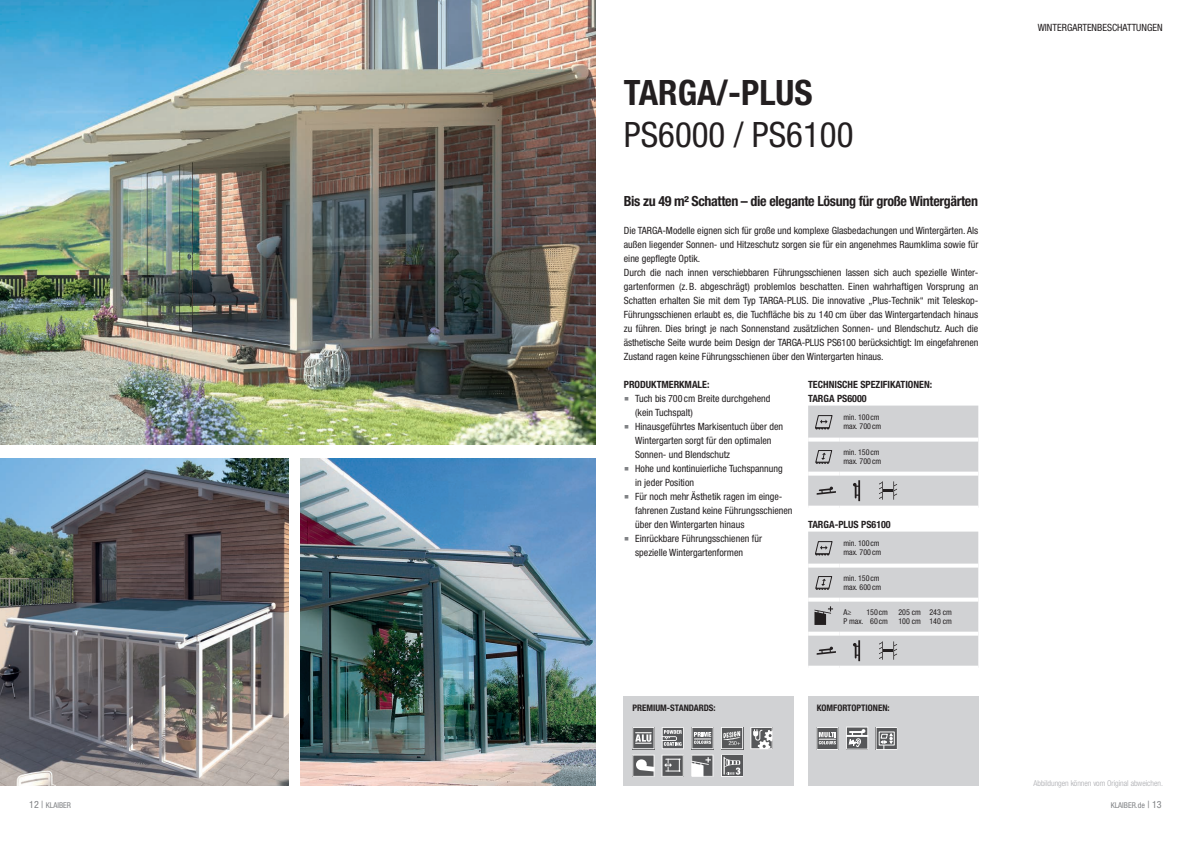
<style>
.page{position:relative;width:1191px;height:842px;background:#fff}
.page>*{position:absolute;margin:0;border:0;box-sizing:border-box;transform-origin:0 0}
.t1{font:condensed 35px "Helvetica Neue LT Std";color:#231f20}
.t2{font:700 condensed 35px "Helvetica Neue LT Std";color:#231f20}
.t3{font:700 condensed 14px "Helvetica Neue LT Std";letter-spacing:-.025em;color:#231f20}
.t4{font:condensed 10px/14px "Helvetica Neue LT Std";color:#231f20}
.t5{font:700 condensed 10px/14px "Helvetica Neue LT Std";color:#231f20}
.t6{font:700 condensed 9px "Helvetica Neue LT Std";color:#231f20}
.t7{font:condensed 8px/9px "Helvetica Neue LT Std";color:#231f20}
.t8{font:300 condensed 8px "Helvetica Neue LT Std";color:#a8a9ad}
.t9{font:condensed 8px "Helvetica Neue LT Std";color:#808285}
.s1{font-family:"Verdana";font-stretch:normal;font-size:16px;color:#808285}
.s2{font-size:10px}
</style>
<div class="page">
<img style="left:0;top:0;width:595px;height:444px">
<img style="left:0;top:458px;width:288px;height:327px">
<img style="left:300px;top:458px;width:295px;height:327px">
<div style="left:624px;top:696px;width:170px;height:89px;background:#d1d2d4"></div>
<div style="left:808px;top:696px;width:170px;height:89px;background:#d1d2d4"></div>
<svg style="left:750px;top:727px;width:22px;height:22px"></svg>
<svg style="left:632px;top:727px;width:22px;height:22px"></svg>
<svg style="left:662px;top:727px;width:22px;height:22px"></svg>
<svg style="left:721px;top:727px;width:22px;height:22px"></svg>
<svg style="left:691px;top:727px;width:22px;height:22px"></svg>
<svg style="left:816px;top:727px;width:22px;height:23px"></svg>
<svg style="left:875px;top:727px;width:22px;height:23px"></svg>
<svg style="left:721px;top:755px;width:22px;height:22px"></svg>
<svg style="left:661px;top:755px;width:22px;height:22px"></svg>
<svg style="left:691px;top:755px;width:22px;height:22px"></svg>
<svg style="left:632px;top:755px;width:22px;height:22px"></svg>
<svg style="left:846px;top:727px;width:22px;height:23px"></svg>
<svg style="left:808px;top:406px;width:170px;height:101px;background:#d1d2d4"></svg>
<svg style="left:808px;top:532px;width:170px;height:135px;background:#d1d2d4"></svg>
<h1 class="t2" style="left:624px;top:71px;width:190px">TARGA/-PLUS</h1>
<h1 class="t1" style="left:624px;top:114px;width:231px">PS6000 / PS6100</h1>
<h2 class="t3" style="left:624px;top:193px;width:356px">Bis zu 49 m² Schatten – die elegante Lösung für große Wintergärten</h2>
<p class="t4" style="left:624px;top:223px;width:356px">Die TARGA-Modelle eignen sich für große und komplexe Glasbedachungen und Wintergärten. Als außen liegender Sonnen- und Hitzeschutz sorgen sie für ein angenehmes Raumklima sowie für eine gepflegte Optik.<br>Durch die nach innen verschiebbaren Führungsschienen lassen sich auch spezielle Winter&shy;gartenformen (z.B. abgeschrägt) problemlos beschatten. Einen wahrhaftigen Vorsprung an Schatten erhalten Sie mit dem Typ TARGA-PLUS. Die innovative „Plus-Technik“ mit Teleskop-Führungsschienen erlaubt es, die Tuchfläche bis zu 140 cm über das Wintergartendach hinaus zu führen. Dies bringt je nach Sonnenstand zusätzlichen Sonnen- und Blendschutz. Auch die ästhetische Seite wurde beim Design der TARGA-PLUS PS6100 berücksichtigt: Im eingefahrenen Zustand ragen keine Führungsschienen über den Wintergarten hinaus.</p>
<p class="t5" style="left:624px;top:377px;width:87px">PRODUKTMERKMALE:</p>
<p class="t4" style="left:635px;top:391px;width:137px;text-indent:-11px"><span class="s1">▪</span> Tuch bis 700 cm Breite durchgehend (kein Tuchspalt)</p>
<p class="t4" style="left:635px;top:419px;width:149px;text-indent:-11px"><span class="s1">▪</span> Hinausgeführtes Markisentuch über den<br>Wintergarten sorgt für den optimalen<br>Sonnen- und Blendschutz</p>
<p class="t4" style="left:635px;top:461px;width:149px;text-indent:-11px"><span class="s1">▪</span> Hohe und kontinuierliche Tuchspannung in jeder Position</p>
<p class="t4" style="left:635px;top:489px;width:159px;text-indent:-11px"><span class="s1">▪</span> Für noch mehr Ästhetik ragen im einge&shy;fahrenen Zustand keine Führungsschienen über den Wintergarten hinaus</p>
<p class="t4" style="left:635px;top:531px;width:128px;text-indent:-11px"><span class="s1">▪</span> Einrückbare Führungsschienen für spezielle Wintergartenformen</p>
<p class="t5" style="left:808px;top:377px;width:125px">TECHNISCHE SPEZIFIKATIONEN:<br>TARGA PS6000</p>
<p class="t7" style="left:843px;top:413px;width:39px">min. 100 cm max. 700 cm</p>
<p class="t7" style="left:843px;top:448px;width:39px">min. 150 cm max. 700 cm</p>
<p class="t5" style="left:808px;top:517px;width:84px">TARGA-PLUS PS6100</p>
<p class="t7" style="left:843px;top:539px;width:39px">min. 100 cm max. 700 cm</p>
<p class="t7" style="left:843px;top:574px;width:39px">min. 150 cm max. 600 cm</p>
<p class="t7" style="left:843px;top:608px;width:9px">A≥</p>
<p class="t7" style="left:866px;top:608px;width:23px">150 cm</p>
<p class="t7" style="left:898px;top:608px;width:55px">205 cm 243 cm</p>
<p class="t7" style="left:843px;top:617px;width:46px">P max. 60 cm</p>
<p class="t7" style="left:898px;top:617px;width:55px">100 cm 140 cm</p>
<p class="t6" style="left:632px;top:702px;width:85px">PREMIUM-STANDARDS:</p>
<p class="t6" style="left:816px;top:702px;width:74px">KOMFORTOPTIONEN:</p>
<p class="t4" style="left:1037px;top:21px;width:126px">WINTERGARTENBESCHATTUNGEN</p>
<p class="t8" style="left:1033px;top:778px;width:131px">Abbildungen können vom Original abweichen.</p>
<p class="t9" style="left:29px;top:801px;width:43px"><span class="s2">12 |</span> KLAIBER</p>
<p class="t9" style="left:1110px;top:801px;width:52px">KLAIBER.de <span class="s2">| 13</span></p>
</div>
